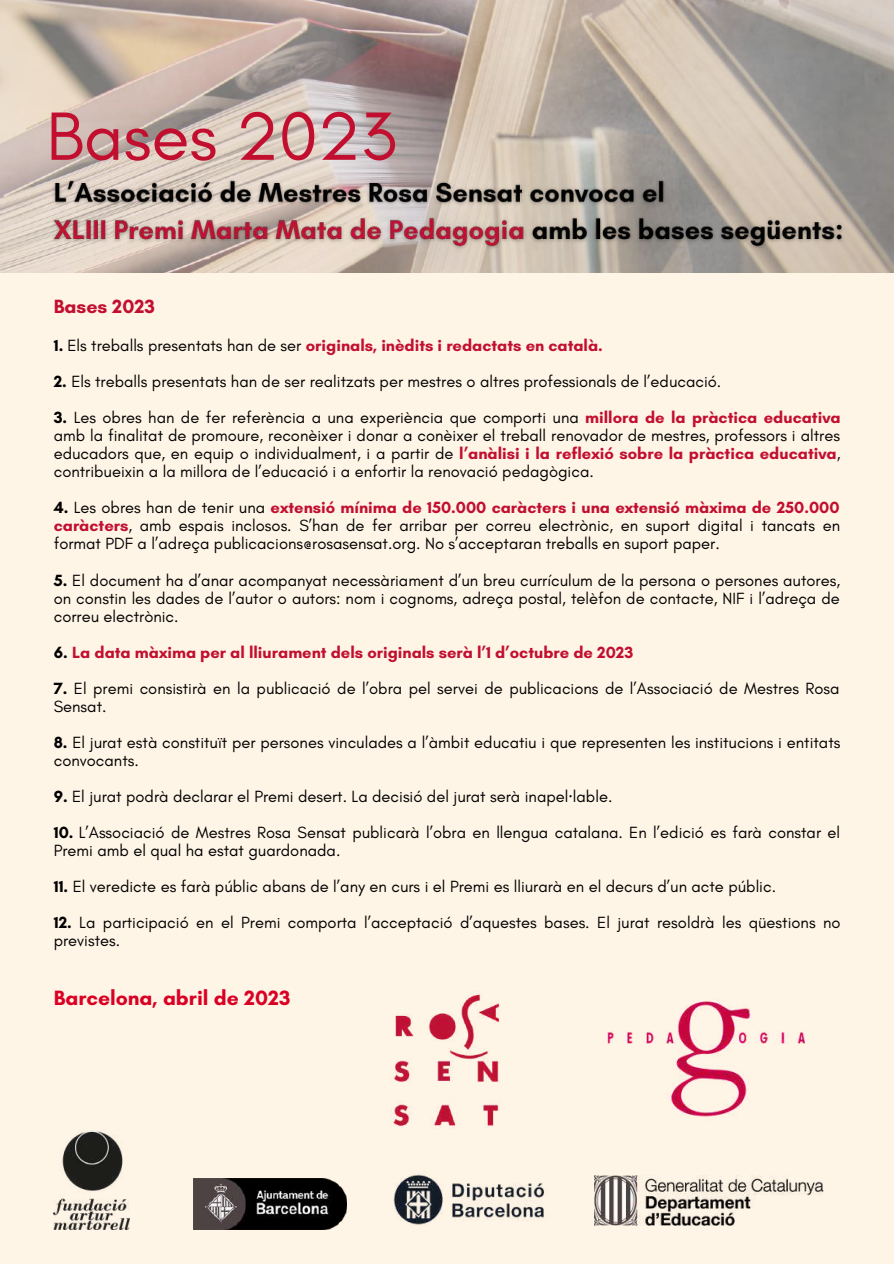
<style>
.page{position:relative;width:894px;height:1264px;background:#fff}
.page>*{position:absolute;margin:0;border:0;box-sizing:border-box;transform-origin:0 0}
.t1{font:69.45px "Glacial Indifference";color:#c20f2f}
.t2{font:700 21.15px "Glacial Indifference";color:#da0023}
.t3{font:700 19.5px "Glacial Indifference";color:#c20f2f}
.t4{font:16.5px/18px "Glacial Indifference";color:#000}
.t5{font:700 16.5px "Glacial Indifference";color:#c20f2f}
.s1{color:#000}
.s2{font-weight:400;color:#000}
.s3{font-weight:700}
.s4{font-weight:700;color:#c20f2f}
.s5{font-family:"Noto Sans"}
</style>
<div class="page">
<div style="left:0;top:0;width:893px;height:1263px;background:#fff5e7"></div>
<img style="left:607px;top:1001px;width:197px;height:116px">
<img style="left:193px;top:1178px;width:153px;height:51px">
<img style="left:594px;top:1175px;width:230px;height:50px">
<img style="left:393px;top:994px;width:107px;height:135px">
<img style="left:0;top:0;width:893px;height:272px">
<img style="left:393px;top:1174px;width:151px;height:51px">
<img style="left:54px;top:1130px;width:75px;height:98px">
<img style="left:46px;top:170px;width:804px;height:85px">
<h1 class="t1" style="left:46px;top:94px;width:352px">Bases 2023</h1>
<p class="t3" style="left:54px;top:294px;width:103px">Bases 2023</p>
<p class="t5" style="left:54px;top:335px;width:550px"><span class="s1">1.</span> <span class="s2">Els treballs presentats han de ser</span> originals, inèdits i redactats en català.</p>
<p class="t4" style="left:54px;top:372px;width:669px"><span class="s3">2.</span> Els treballs presentats han de ser realitzats per mestres o altres professionals de l’educació.</p>
<p class="t4" style="left:54px;top:408px;width:788px;text-align:justify"><span class="s3">3.</span> Les obres han de fer referència a una experiència que comporti una <span class="s4">millora de la pràctica educativa </span>amb la finalitat de promoure, reconèixer i donar a conèixer el treball renovador de mestres, professors i altres educadors que, en equip o individualment, i a partir de <span class="s4">l’anàlisi i la reflexió sobre la pràctica educativa</span>, contribueixin a la millora de l’educació i a enfortir la renovació pedagògica.</p>
<p class="t4" style="left:54px;top:498px;width:787px;text-align:justify"><span class="s3">4.</span> Les obres han de tenir una <span class="s4">extensió mínima de 150.000 caràcters i una extensió màxima de 250.000 caràcters</span>, amb espais inclosos. S’han de fer arribar per correu electrònic, en suport digital i tancats en format PDF a l’adreça publicacions@rosasensat.org. No s’acceptaran treballs en suport paper.</p>
<p class="t4" style="left:54px;top:570px;width:787px;text-align:justify"><span class="s3">5.</span> El document ha d’anar acompanyat necessàriament d’un breu currículum de la persona o persones autores, on constin les dades de l’autor o autors: nom i cognoms, adreça postal, telèfon de contacte, NIF i l’adreça de correu electrònic.</p>
<p class="t5" style="left:54px;top:642px;width:581px"><span class="s1">6.</span> La data màxima per al lliurament dels originals serà l’1 d’octubre de 2023</p>
<p class="t4" style="left:54px;top:679px;width:787px"><span class="s3">7.</span> El premi consistirà en la publicació de l’obra pel servei de publicacions de l’Associació de Mestres Rosa<br>Sensat.</p>
<p class="t4" style="left:54px;top:733px;width:788px"><span class="s3">8.</span> El jurat està constituït per persones vinculades a l’àmbit educatiu i que representen les institucions i entitats convocants.</p>
<p class="t4" style="left:54px;top:787px;width:560px"><span class="s3">9.</span> El jurat podrà declarar el Premi desert. La decisió del jurat serà inapel<span class="s5">·</span>lable.</p>
<p class="t4" style="left:54px;top:823px;width:787px"><span class="s3">10.</span> L’Associació de Mestres Rosa Sensat publicarà l’obra en llengua catalana. En l’edició es farà constar el<br>Premi amb el qual ha estat guardonada.</p>
<p class="t4" style="left:54px;top:877px;width:723px"><span class="s3">11.</span> El veredicte es farà públic abans de l’any en curs i el Premi es lliurarà en el decurs d’un acte públic.</p>
<p class="t4" style="left:54px;top:913px;width:788px"><span class="s3">12.</span> La participació en el Premi comporta l’acceptació d’aquestes bases. El jurat resoldrà les qüestions no previstes.</p>
<p class="t2" style="left:54px;top:985px;width:238px">Barcelona, abril de 2023</p>
</div>
